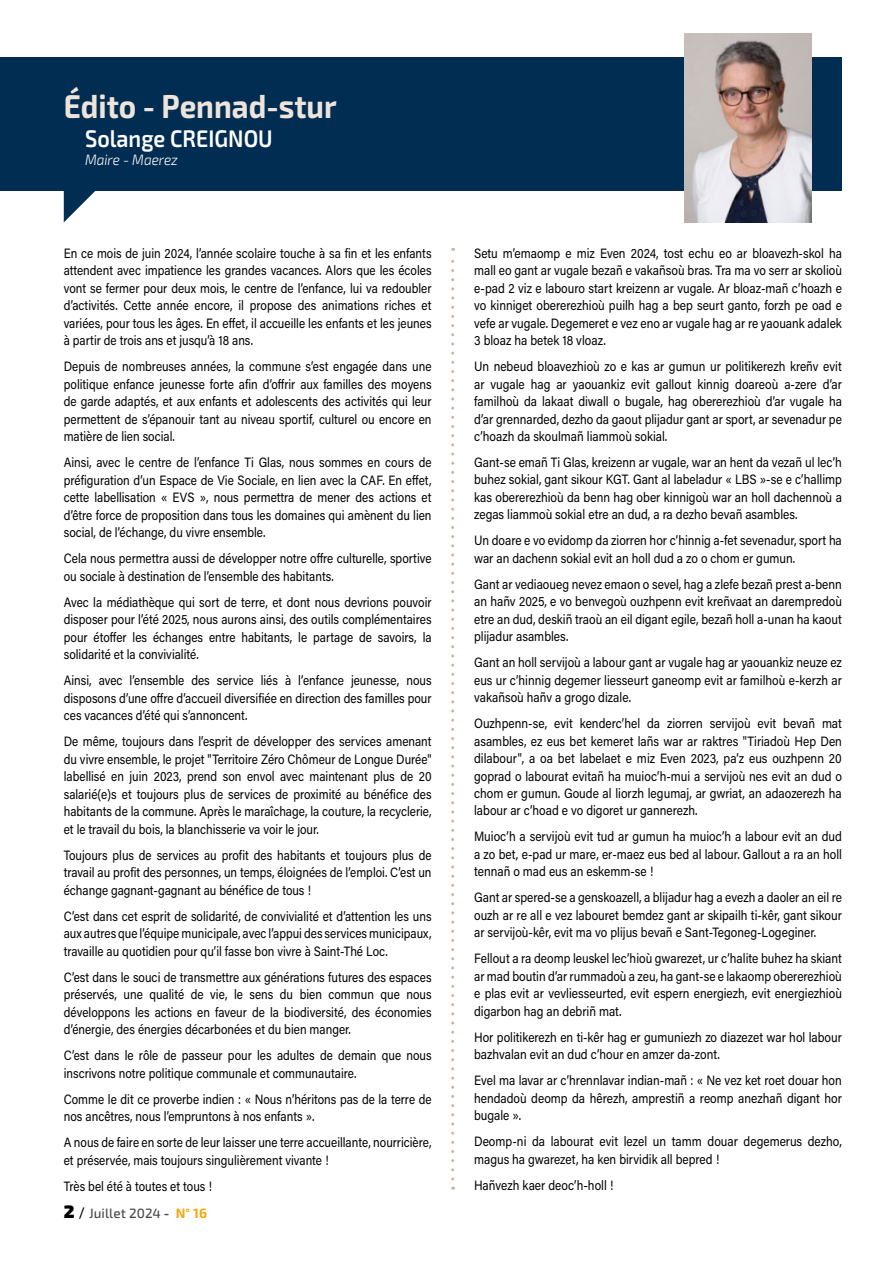
<style>
.page{position:relative;width:893px;height:1263px;background:#fff}
.page>*{position:absolute;margin:0;border:0;box-sizing:border-box;transform-origin:0 0}
.t1{font:700 33px "Exo 2";color:#eee4dc;scale:.9 1}
.t2{font:600 24px "Exo 2";color:#fff;scale:.9 1}
.t3{font:italic 300 15px "Exo 2";color:#fff;scale:.9 1}
.t4{font:13.5px/17.5px "Acumin Pro";color:#000;text-align:justify;scale:.87 1}
.t5{font:13.5px/17.4px "Acumin Pro";color:#000;text-align:justify;scale:.88 1}
.t6{font:500 13.5px "Exo 2";letter-spacing:.005em;color:#4a4a49}
.s1{font-weight:900;font-size:18px;color:#000}
.s2{font-family:"Acumin Pro";font-weight:400;font-size:15px;color:#000}
.s3{font-weight:700}
.s4{font-weight:700;color:#f7a711}
</style>
<div class="page">
<div style="left:0;top:57px;width:842px;height:133px;background:#002d51"></div>
<img style="left:684px;top:33px;width:127px;height:189px">
<svg style="left:451px;top:248px;width:3px;height:931px"></svg>
<svg style="left:64px;top:190px;width:32px;height:32px"></svg>
<h1 class="t1" style="left:64px;top:87px;width:305px">Édito - Pennad-stur</h1>
<h2 class="t2" style="left:85px;top:125px;width:210px">Solange CREIGNOU</h2>
<p class="t3" style="left:85px;top:151px;width:105px">Maire - Maerez</p>
<p class="t4" style="left:64px;top:244px;width:424px">En ce mois de juin 2024, l’année scolaire touche à sa fin et les enfants attendent avec impatience les grandes vacances. Alors que les écoles vont se fermer pour deux mois, le centre de l’enfance, lui va redoubler d’activités. Cette année encore, il propose des animations riches et variées, pour tous les âges. En effet, il accueille les enfants et les jeunes à partir de trois ans et jusqu’à 18 ans.</p>
<p class="t4" style="left:64px;top:357px;width:424px">Depuis de nombreuses années, la commune s’est engagée dans une politique enfance jeunesse forte afin d’offrir aux familles des moyens de garde adaptés, et aux enfants et adolescents des activités qui leur permettent de s’épanouir tant au niveau sportif, culturel ou encore en matière de lien social.</p>
<p class="t4" style="left:64px;top:453px;width:424px">Ainsi, avec le centre de l’enfance Ti Glas, nous sommes en cours de préfiguration d’un Espace de Vie Sociale, en lien avec la CAF. En effet, cette labellisation « EVS », nous permettra de mener des actions et d’être force de proposition dans tous les domaines qui amènent du lien social, de l’échange, du vivre ensemble.</p>
<p class="t4" style="left:64px;top:549px;width:424px">Cela nous permettra aussi de développer notre offre culturelle, sportive ou sociale à destination de l’ensemble des habitants.</p>
<p class="t4" style="left:64px;top:593px;width:424px">Avec la médiathèque qui sort de terre, et dont nous devrions pouvoir disposer pour l’été 2025, nous aurons ainsi, des outils complémentaires pour étoffer les échanges entre habitants, le partage de savoirs, la solidarité et la convivialité.</p>
<p class="t4" style="left:64px;top:671px;width:424px">Ainsi, avec l’ensemble des service liés à l’enfance jeunesse, nous disposons d’une offre d’accueil diversifiée en direction des familles pour ces vacances d’été qui s’annoncent.</p>
<p class="t4" style="left:64px;top:732px;width:424px">De même, toujours dans l’esprit de développer des services amenant du vivre ensemble, le projet "Territoire Zéro Chômeur de Longue Durée" labellisé en juin 2023, prend son envol avec maintenant plus de 20 salarié(e)s et toujours plus de services de proximité au bénéfice des habitants de la commune. Après le maraîchage, la couture, la recyclerie, et le travail du bois, la blanchisserie va voir le jour.</p>
<p class="t4" style="left:64px;top:846px;width:424px">Toujours plus de services au profit des habitants et toujours plus de travail au profit des personnes, un temps, éloignées de l’emploi. C’est un échange gagnant-gagnant au bénéfice de tous !</p>
<p class="t4" style="left:64px;top:907px;width:424px">C’est dans cet esprit de solidarité, de convivialité et d’attention les uns aux autres que l’équipe municipale, avec l’appui des services municipaux, travaille au quotidien pour qu’il fasse bon vivre à Saint-Thé Loc.</p>
<p class="t4" style="left:64px;top:968px;width:424px">C’est dans le souci de transmettre aux générations futures des espaces préservés, une qualité de vie, le sens du bien commun que nous développons les actions en faveur de la biodiversité, des économies d’énergie, des énergies décarbonées et du bien manger.</p>
<p class="t4" style="left:64px;top:1046px;width:424px">C’est dans le rôle de passeur pour les adultes de demain que nous inscrivons notre politique communale et communautaire.</p>
<p class="t4" style="left:64px;top:1090px;width:424px">Comme le dit ce proverbe indien : « Nous n’héritons pas de la terre de nos ancêtres, nous l’empruntons à nos enfants ».</p>
<p class="t4" style="left:64px;top:1133px;width:424px">A nous de faire en sorte de leur laisser une terre accueillante, nourricière, et préservée, mais toujours singulièrement vivante !</p>
<p class="t4" style="left:64px;top:1177px;width:172px">Très bel été à toutes et tous !</p>
<p class="t6" style="left:64px;top:1205px;width:145px"><span class="s1">2</span> <span class="s2">/</span> Juillet 2024 <span class="s3">-</span> <span class="s4">N° 16</span></p>
<p class="t5" style="left:474px;top:244px;width:419px">Setu m’emaomp e miz Even 2024, tost echu eo ar bloavezh-skol ha mall eo gant ar vugale bezañ e vakañsoù bras. Tra ma vo serr ar skolioù e-pad 2 viz e labouro start kreizenn ar vugale. Ar bloaz-mañ c’hoazh e vo kinniget obererezhioù puilh hag a bep seurt ganto, forzh pe oad e vefe ar vugale. Degemeret e vez eno ar vugale hag ar re yaouank adalek 3 bloaz ha betek 18 vloaz.</p>
<p class="t5" style="left:474px;top:357px;width:419px">Un nebeud bloavezhioù zo e kas ar gumun ur politikerezh kreñv evit ar vugale hag ar yaouankiz evit gallout kinnig doareoù a-zere d’ar familhoù da lakaat diwall o bugale, hag obererezhioù d’ar vugale ha d’ar grennarded, dezho da gaout plijadur gant ar sport, ar sevenadur pe c’hoazh da skoulmañ liammoù sokial.</p>
<p class="t5" style="left:474px;top:453px;width:420px">Gant-se emañ Ti Glas, kreizenn ar vugale, war an hent da vezañ ul lec’h buhez sokial, gant sikour KGT. Gant al labeladur « LBS »-se e c’hallimp kas obererezhioù da benn hag ober kinnigoù war an holl dachennoù a zegas liammoù sokial etre an dud, a ra dezho bevañ asambles.</p>
<p class="t5" style="left:474px;top:531px;width:419px">Un doare e vo evidomp da ziorren hor c’hinnig a-fet sevenadur, sport ha war an dachenn sokial evit an holl dud a zo o chom er gumun.</p>
<p class="t5" style="left:474px;top:575px;width:420px">Gant ar vediaoueg nevez emaon o sevel, hag a zlefe bezañ prest a-benn an hañv 2025, e vo benvegoù ouzhpenn evit kreñvaat an darempredoù etre an dud, deskiñ traoù an eil digant egile, bezañ holl a-unan ha kaout plijadur asambles.</p>
<p class="t5" style="left:474px;top:653px;width:419px">Gant an holl servijoù a labour gant ar vugale hag ar yaouankiz neuze ez eus ur c’hinnig degemer liesseurt ganeomp evit ar familhoù e-kerzh ar vakañsoù hañv a grogo dizale.</p>
<p class="t5" style="left:474px;top:714px;width:419px">Ouzhpenn-se, evit kenderc’hel da ziorren servijoù evit bevañ mat asambles, ez eus bet kemeret lañs war ar raktres "Tiriadoù Hep Den dilabour", a oa bet labelaet e miz Even 2023, pa’z eus ouzhpenn 20 goprad o labourat evitañ ha muioc’h-mui a servijoù nes evit an dud o chom er gumun. Goude al liorzh legumaj, ar gwriat, an adaozerezh ha labour ar c’hoad e vo digoret ur gannerezh.</p>
<p class="t5" style="left:474px;top:827px;width:419px">Muioc’h a servijoù evit tud ar gumun ha muioc’h a labour evit an dud a zo bet, e-pad ur mare, er-maez eus bed al labour. Gallout a ra an holl tennañ o mad eus an eskemm-se !</p>
<p class="t5" style="left:474px;top:888px;width:419px">Gant ar spered-se a genskoazell, a blijadur hag a evezh a daoler an eil re ouzh ar re all e vez labouret bemdez gant ar skipailh ti-kêr, gant sikour ar servijoù-kêr, evit ma vo plijus bevañ e Sant-Tegoneg-Logeginer.</p>
<p class="t5" style="left:474px;top:949px;width:419px">Fellout a ra deomp leuskel lec’hioù gwarezet, ur c’halite buhez ha skiant ar mad boutin d’ar rummadoù a zeu, ha gant-se e lakaomp obererezhioù e plas evit ar vevliesseurted, evit espern energiezh, evit energiezhioù digarbon hag an debriñ mat.</p>
<p class="t5" style="left:474px;top:1028px;width:419px">Hor politikerezh en ti-kêr hag er gumuniezh zo diazezet war hol labour bazhvalan evit an dud c’hour en amzer da-zont.</p>
<p class="t5" style="left:474px;top:1071px;width:419px">Evel ma lavar ar c’hrennlavar indian-mañ : « Ne vez ket roet douar hon hendadoù deomp da hêrezh, amprestiñ a reomp anezhañ digant hor bugale ».</p>
<p class="t5" style="left:474px;top:1132px;width:419px">Deomp-ni da labourat evit lezel un tamm douar degemerus dezho, magus ha gwarezet, ha ken birvidik all bepred !</p>
<p class="t5" style="left:474px;top:1175px;width:160px">Hañvezh kaer deoc’h-holl !</p>
</div>
